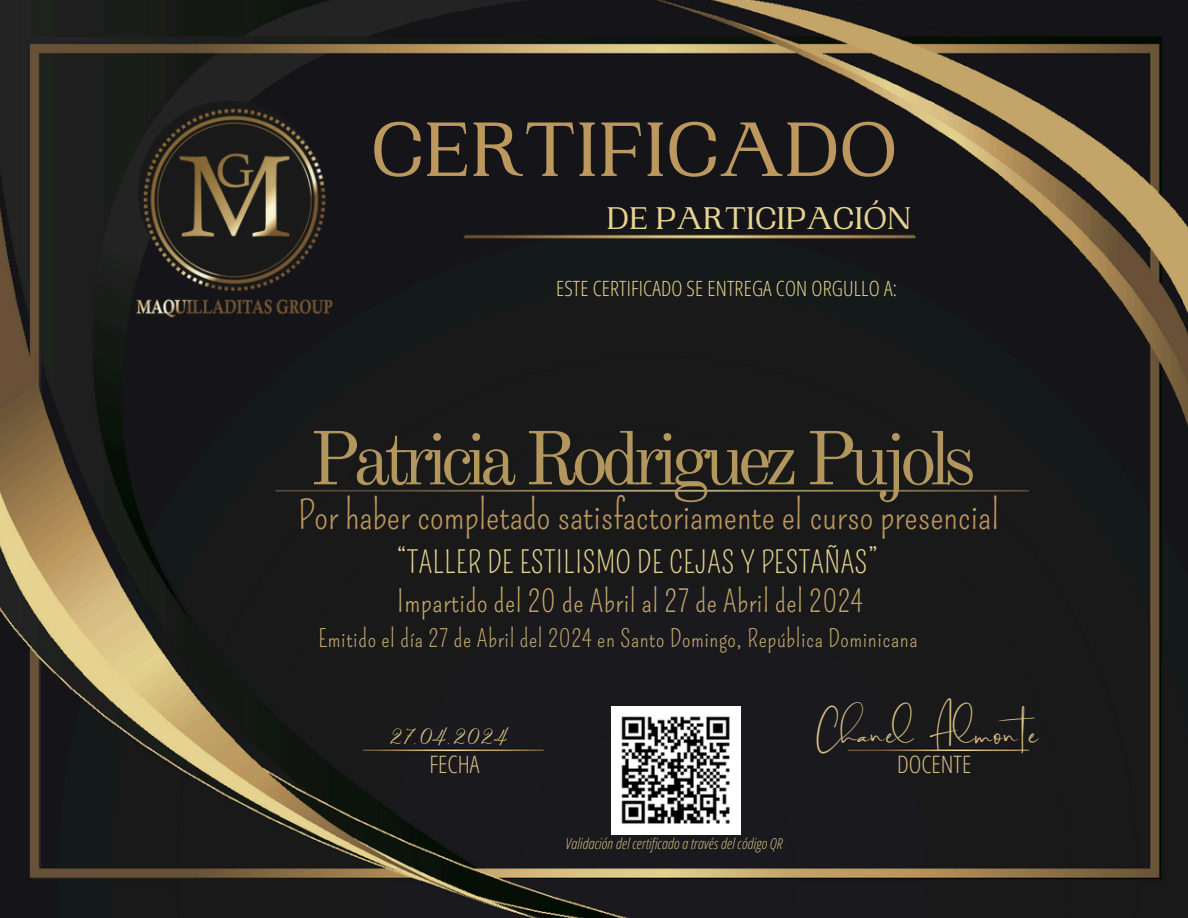
<style>
.page{position:relative;width:1188px;height:918px;background:#fff}
.page>*{position:absolute;margin:0;border:0;box-sizing:border-box;transform-origin:0 0}
.t1{font:500 81px "PP Woodland";color:#bc975e}
.t2{font:75px "Old Standard";letter-spacing:-.09em;color:#b2965d}
.t3{font:39px "Pompiere";color:#bc975e}
.t4{font:36px "Brilliant Signature 1";letter-spacing:.03em;color:#d9be85}
.t5{font:500 33px "PP Woodland";color:#e7d491}
.t6{font:30px/39.3px "Pompiere";letter-spacing:.015em;color:#c5a76c}
.t7{font:24px "Pompiere";letter-spacing:.025em;color:#c5a76c}
.t8{font:300 24px "Open Sans Condensed";color:#d9be85}
.t9{font:22.5px "Stoic";letter-spacing:.08em;color:#d9be85}
.t10{font:300 21px "Open Sans Condensed";letter-spacing:.005em;color:#e7d491}
.t11{font:italic 300 15px "Open Sans Condensed";letter-spacing:.005em;color:#d9be85}
.s1{color:#e7d491}
</style>
<div class="page">
<img style="left:0;top:0;width:1188px;height:918px">
<img style="left:100px;top:102px;width:270px;height:216px">
<img style="left:612px;top:707px;width:128px;height:128px">
<p class="t1" style="left:371px;top:103px;width:528px">CERTIFICADO</p>
<p class="t5" style="left:607px;top:199px;width:306px">DE PARTICIPACIÓN</p>
<h4 class="t10" style="left:556px;top:273px;width:342px">ESTE CERTIFICADO SE ENTREGA CON ORGULLO A:</h4>
<h6 class="t2" style="left:309px;top:413px;width:668px">Patricia Rodriguez Pujols</h6>
<h3 class="t3" style="left:298px;top:492px;width:702px">Por haber completado satisfactoriamente el curso presencial</h3>
<h3 class="t6" style="left:397px;top:543px;width:483px"><span class="s1">“TALLER DE ESTILISMO DE CEJAS Y PESTAÑAS”<br></span>Impartido del 20 de Abril al 27 de Abril del 2024</h3>
<p class="t7" style="left:318px;top:625px;width:601px">Emitido el día 27 de Abril del 2024 en Santo Domingo, República Dominicana</p>
<h6 class="t4" style="left:816px;top:716px;width:241px">Chanel Almonte</h6>
<h5 class="t9" style="left:389px;top:726px;width:120px">27.04.2024</h5>
<p class="t8" style="left:429px;top:747px;width:52px">FECHA</p>
<h2 class="t8" style="left:897px;top:747px;width:76px">DOCENTE</h2>
<p class="t11" style="left:566px;top:833px;width:218px">Validación del certificado a través del código QR</p>
</div>
